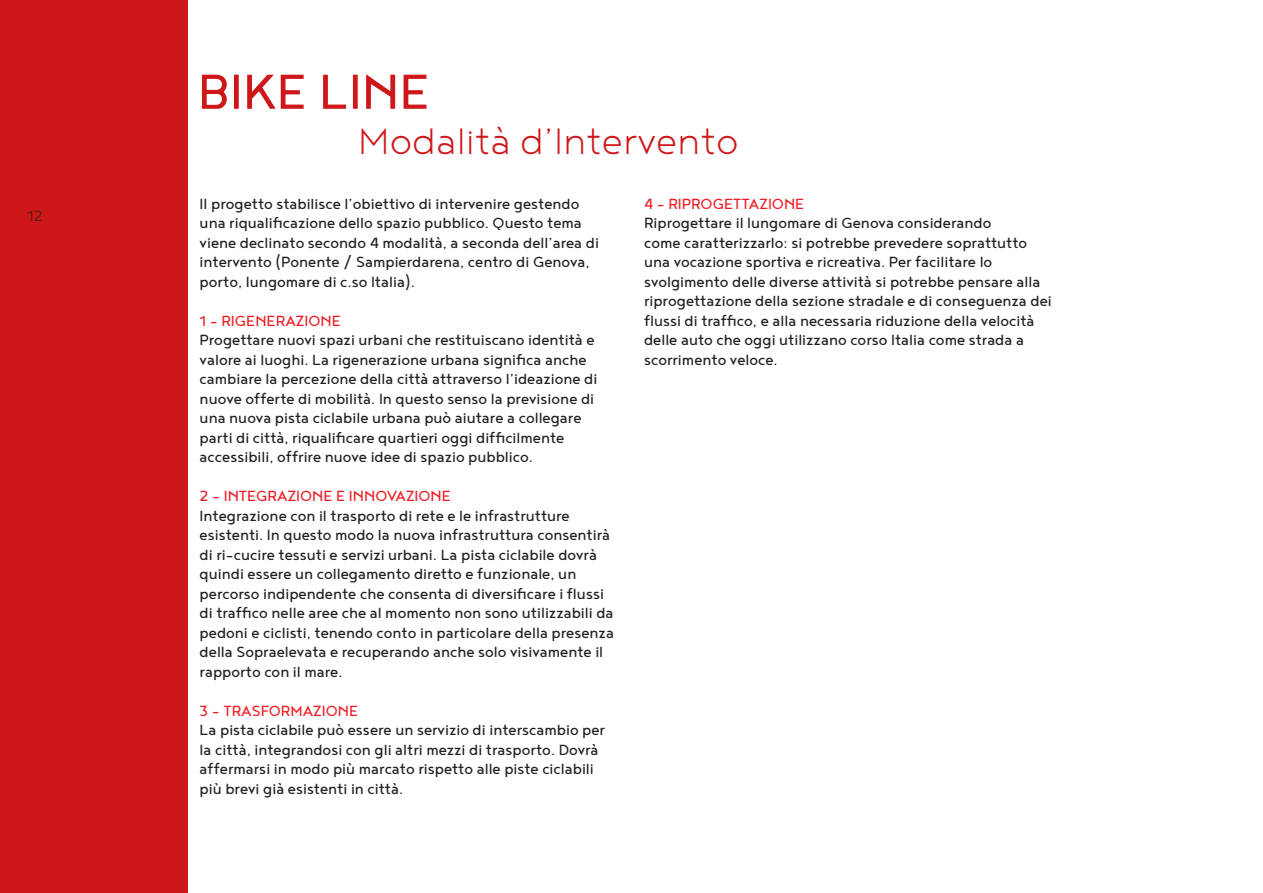
<style>
.page{position:relative;width:1263px;height:893px;background:#fff}
.page>*{position:absolute;margin:0;border:0;box-sizing:border-box;transform-origin:0 0}
.t1{font:60px "Noyh";color:#cd1719}
.t2{font:300 45px "Noyh";color:#cd1719}
.base{font:18px/19.5px "Noyh";color:#231f20}
.base-2{font:18px "Noyh";color:#ee1d23}
.t3{font:300 18px "Noyh";color:#231f20}
</style>
<div class="page">
<div style="left:0;top:0;width:187px;height:893px;background:#cd1719"></div>
<p class="t3" style="left:27px;top:206px;width:17px">12</p>
<p class="t1" style="left:198px;top:58px;width:234px">BIKE LINE</p>
<p class="t2" style="left:358px;top:116px;width:382px">Modalità d’Intervento</p>
<p class="base" style="left:200px;top:193px;width:401px">Il progetto stabilisce l’obiettivo di intervenire gestendo una riqualificazione dello spazio pubblico. Questo tema viene declinato secondo 4 modalità, a seconda dell’area di intervento (Ponente / Sampierdarena, centro di Genova, porto, lungomare di c.so Italia).</p>
<p class="base-2" style="left:200px;top:311px;width:143px">1 - RIGENERAZIONE</p>
<p class="base" style="left:200px;top:330px;width:399px">Progettare nuovi spazi urbani che restituiscano identità e valore ai luoghi. La rigenerazione urbana significa anche cambiare la percezione della città attraverso l’ideazione di nuove offerte di mobilità. In questo senso la previsione di una nuova pista ciclabile urbana può aiutare a collegare parti di città, riqualificare quartieri oggi difficilmente accessibili, offrire nuove idee di spazio pubblico.</p>
<p class="base-2" style="left:200px;top:486px;width:253px">2 - INTEGRAZIONE E INNOVAZIONE</p>
<p class="base" style="left:200px;top:505px;width:416px">Integrazione con il trasporto di rete e le infrastrutture esistenti. In questo modo la nuova infrastruttura consentirà di ri-cucire tessuti e servizi urbani. La pista ciclabile dovrà quindi essere un collegamento diretto e funzionale, un percorso indipendente che consenta di diversificare i flussi di traffico nelle aree che al momento non sono utilizzabili da pedoni e ciclisti, tenendo conto in particolare della presenza della Sopraelevata e recuperando anche solo visivamente il rapporto con il mare.</p>
<p class="base-2" style="left:200px;top:701px;width:160px">3 - TRASFORMAZIONE</p>
<p class="base" style="left:200px;top:720px;width:407px">La pista ciclabile può essere un servizio di interscambio per la città, integrandosi con gli altri mezzi di trasporto. Dovrà affermarsi in modo più marcato rispetto alle piste ciclabili più brevi già esistenti in città.</p>
<p class="base-2" style="left:644px;top:194px;width:162px">4 - RIPROGETTAZIONE</p>
<p class="base" style="left:644px;top:213px;width:409px">Riprogettare il lungomare di Genova considerando<br>come caratterizzarlo: si potrebbe prevedere soprattutto una vocazione sportiva e ricreativa. Per facilitare lo svolgimento delle diverse attività si potrebbe pensare alla riprogettazione della sezione stradale e di conseguenza dei flussi di traffico, e alla necessaria riduzione della velocità delle auto che oggi utilizzano corso Italia come strada a scorrimento veloce.</p>
</div>
